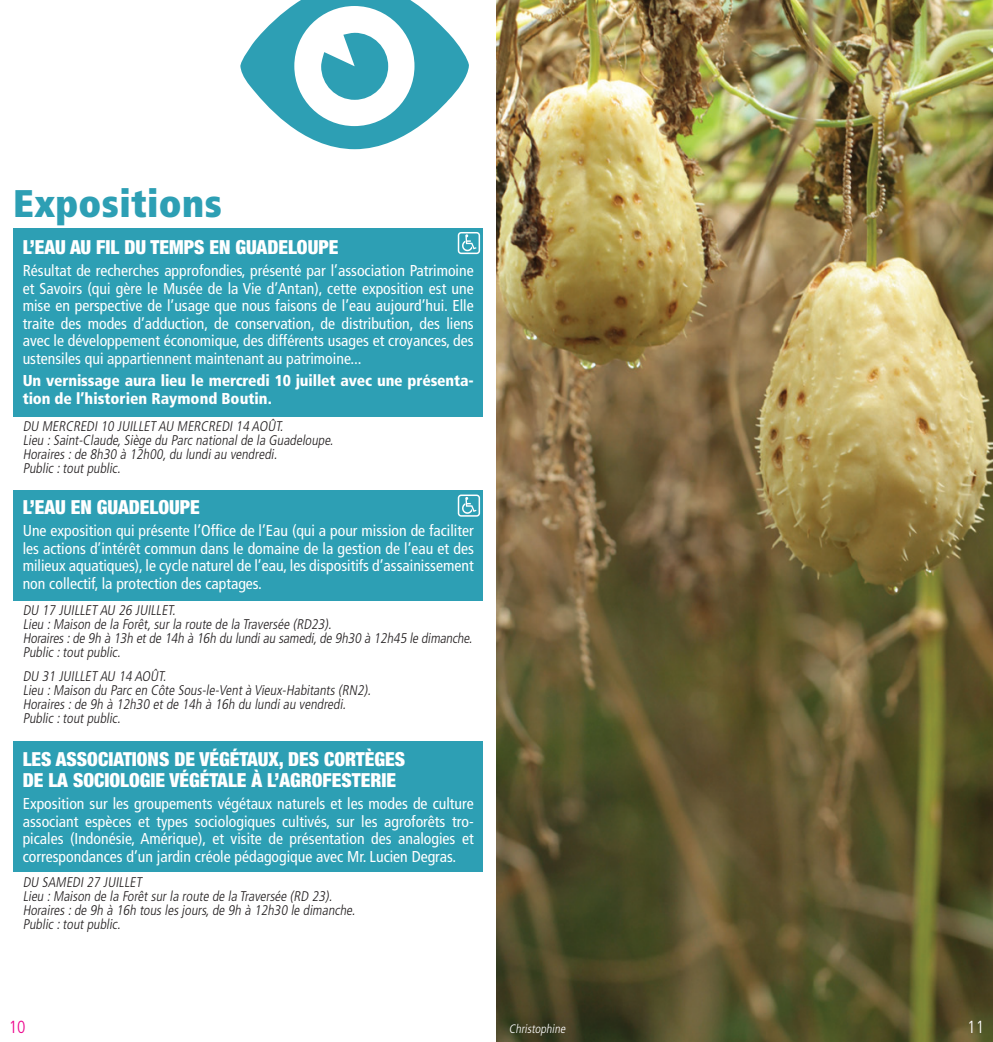
<style>
.page{position:relative;width:993px;height:1042px;background:#fff}
.page>*{position:absolute;margin:0;border:0;box-sizing:border-box;transform-origin:0 0}
.t1{font:900 condensed 38.5px "Frutiger";letter-spacing:.01em;color:#2d9fb4}
.t2{font:900 condensed 19.25px "Helvetica Neue";color:#fff}
.t3{font:300 condensed 17.5px "Frutiger";color:#ed028c}
.t4{font:300 condensed 17.5px "Frutiger";color:#fff}
.t5{font:condensed 15.75px/17.5px "Frutiger";color:#fff;text-align:justify}
.t6{font:900 condensed 15.75px/17.5px "Frutiger";letter-spacing:-.01em;color:#fff}
.t7{font:italic 300 condensed 14px/14px "Frutiger";color:#231f20}
.t8{font:italic 300 condensed 12.25px "Frutiger";color:#fff}
</style>
<div class="page">
<div style="left:13px;top:742px;width:470px;height:130px;background:#2d9fb4"></div>
<div style="left:13px;top:490px;width:470px;height:110px;background:#2d9fb4"></div>
<div style="left:13px;top:229px;width:470px;height:188px;background:#2d9fb4"></div>
<div style="left:457px;top:494px;width:23px;height:23px;border:2px solid #fff;border-radius:3px"></div>
<svg style="left:462px;top:497px;width:14px;height:17px"></svg>
<div style="left:457px;top:232px;width:23px;height:22px;border:2px solid #fff;border-radius:3px"></div>
<svg style="left:462px;top:234px;width:14px;height:17px"></svg>
<div style="left:457px;top:113px;width:23px;height:22px;border:2px solid #fff;border-radius:3px"></div>
<img style="left:496px;top:0;width:496px;height:1042px">
<svg style="left:240px;top:0;width:236px;height:149px"></svg>
<h1 class="t1" style="left:13px;top:180px;width:210px">Expositions</h1>
<p class="t2" style="left:23px;top:235px;width:23px">L’EAU</p>
<p class="t2" style="left:70px;top:235px;width:93px">AU FIL DUTEMPS</p>
<p class="t2" style="left:209px;top:235px;width:110px">EN GUADELOUPE</p>
<p class="t5" style="left:23px;top:262px;width:452px">Résultat de recherches approfondies, présenté par l’association Patrimoine et Savoirs (qui gère le Musée de la Vie d’Antan), cette exposition est une mise en perspective de l’usage que nous faisons de l’eau aujourd’hui. Elle traite des modes d’adduction, de conservation, de distribution, des liens avec le développement économique, des différents usages et croyances, des ustensiles qui appartiennent maintenant au patrimoine...</p>
<p class="t6" style="left:23px;top:372px;width:452px">Un vernissage aura lieu le mercredi 10 juillet avec une présenta&shy;tion de l’historien Raymond Boutin.</p>
<p class="t7" style="left:23px;top:419px;width:314px">Du mercredi10 juillet au mercredi14 août.<br>Lieu :Saint-Claude,Siège du Parc nationalde la Guadeloupe.<br>Horaires :de 8h30 à 12h00,du lundiau vendredi.<br>Public :toutpublic.</p>
<p class="t2" style="left:23px;top:495px;width:23px">L’EAU</p>
<p class="t2" style="left:71px;top:495px;width:110px">EN GUADELOUPE</p>
<p class="t5" style="left:23px;top:522px;width:452px">Une exposition qui présente l’Office de l’Eau (qui a pour mission de faciliter les actions d’intérêt commun dans le domaine de la gestion de l’eau et des milieux aquatiques), le cycle naturel de l’eau, les dispositifs d’assainissement non collectif, la protection des captages.</p>
<p class="t7" style="left:23px;top:603px;width:453px">Du 17 juillet au 26 juillet.<br>Lieu :Maison de la Forêt,surla route de la Traversée (RD23).<br>Horaires:de 9h à 13h etde 14h à 16h du lundiau samedi,de 9h30 à 12h45 le dimanche.<br>Public :toutpublic.</p>
<p class="t7" style="left:23px;top:669px;width:352px">Du 31 juillet au 14 août.<br>Lieu :Maison du Parc en Côte Sous-le-Ventà Vieux-Habitants (RN 2).<br>Horaires :de 9h à 12h30 etde 14h à 16h du lundiau vendredi.<br>Public :toutpublic.</p>
<p class="t2" style="left:23px;top:747px;width:84px">LES ASSOCIATI</p>
<p class="t2" style="left:137px;top:747px;width:74px">ONS DE VÉGÉTAU</p>
<p class="t2" style="left:268px;top:747px;width:117px">X, DES CORTÈGES</p>
<p class="t2" style="left:23px;top:768px;width:158px">DE LA SOCIOLOGIE VÉGÉTALE</p>
<p class="t2" style="left:251px;top:768px;width:82px">À L’AGROFESTERIE</p>
<p class="t5" style="left:23px;top:795px;width:452px">Exposition sur les groupements végétaux naturels et les modes de culture associant espèces et types sociologiques cultivés, sur les agroforêts tro&shy;picales (Indonésie, Amérique), et visite de présentation des analogies et correspondances d’un jardin créole pédagogique avec Mr. Lucien Degras.</p>
<p class="t7" style="left:23px;top:875px;width:336px">Du samedi27 juillet<br>Lieu :Maison de la Forêtsurla route de la Traversée (RD 23).<br>Horaires :de 9h à 16h tous les jours,de 9h à 12h30 le dimanche.<br>Public :toutpublic.</p>
<p class="t3" style="left:9px;top:1017px;width:18px">10</p>
<p class="t8" style="left:509px;top:1021px;width:60px">Christophine</p>
<p class="t4" style="left:966px;top:1017px;width:18px">11</p>
</div>
